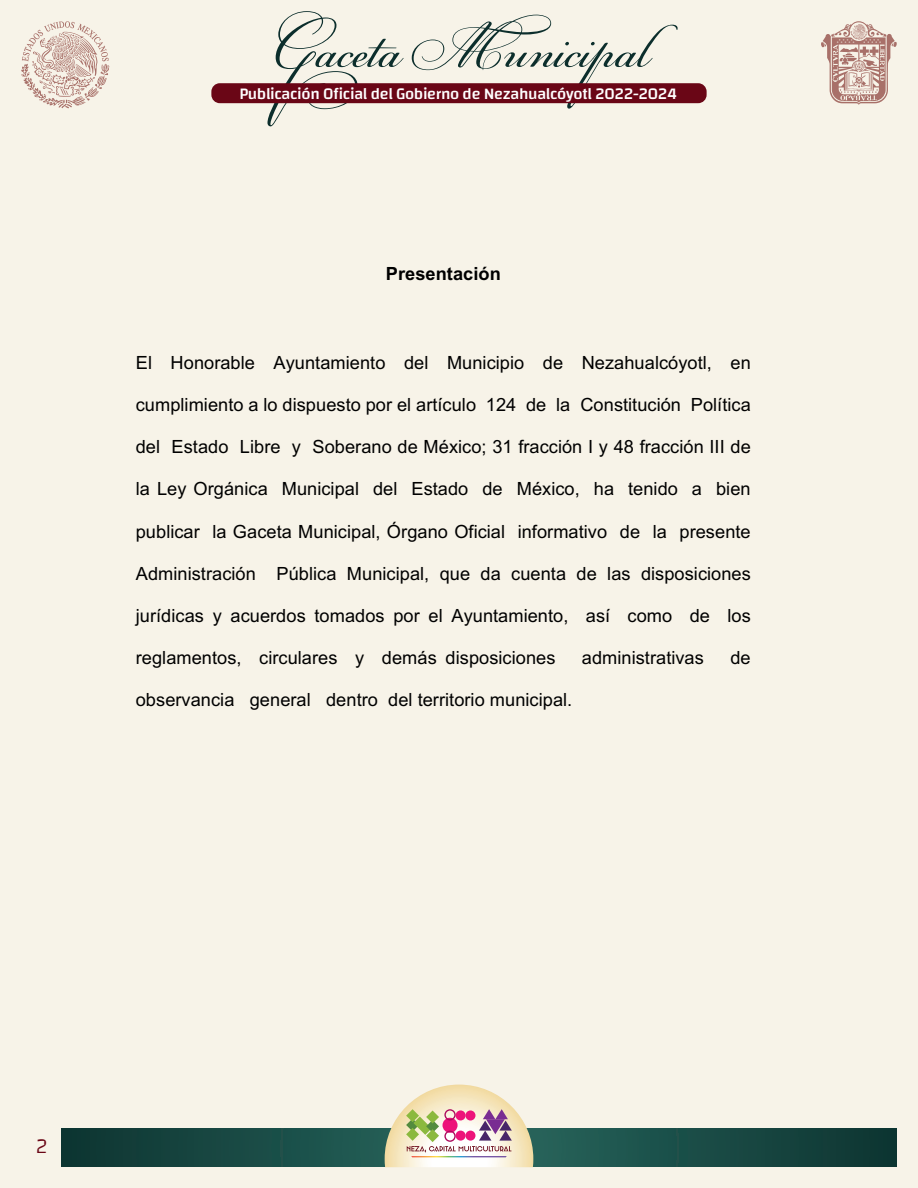
<style>
.page{position:relative;width:918px;height:1188px;background:#f7f3e8}
.page>*{position:absolute;margin:0;border:0;box-sizing:border-box;transform-origin:0 0}
.t1{font:71.1px "PF Champion Script Pro";color:#0c2e2c}
.t2{font:300 21px "Changa";color:#6a0616}
.t3{font:18.15px "Arial";letter-spacing:.005em;color:#000001}
.t4{font:700 18.15px "Arial";letter-spacing:.005em;color:#000001}
.t5{font:500 16.35px "Changa";letter-spacing:-.02em;color:#fff}
</style>
<div class="page">
<svg style="left:62px;top:1128px;width:835px;height:39px;background:#184943"></svg>
<svg style="left:385px;top:1085px;width:148px;height:82px"></svg>
<svg style="left:21px;top:21px;width:88px;height:87px"></svg>
<svg style="left:821px;top:21px;width:76px;height:84px"></svg>
<div style="left:211px;top:83px;width:496px;height:20px;background:#6a0616;border-radius:8px"></div>
<h1 class="t1" style="left:270px;top:1px;width:379px">Gaceta Municipal</h1>
<p class="t5" style="left:239px;top:84px;width:439px">Publicación Oficial del Gobierno de Nezahualcóyotl 2022-2024</p>
<p class="t4" style="left:386px;top:261px;width:116px">Presentación</p>
<p class="t3" style="left:136px;top:350px;width:617px">El Honorable Ayuntamiento del Municipio de Nezahualcóyotl, en</p>
<p class="t3" style="left:136px;top:392px;width:617px">cumplimiento a lo dispuesto por el artículo 124 de la Constitución Política</p>
<p class="t3" style="left:136px;top:434px;width:616px">del Estado Libre y Soberano de México; 31 fracción I y 48 fracción III de</p>
<p class="t3" style="left:136px;top:477px;width:616px">la Ley Orgánica Municipal del Estado de México, ha tenido a bien</p>
<p class="t3" style="left:136px;top:519px;width:616px">publicar la Gaceta Municipal, Órgano Oficial informativo de la presente</p>
<p class="t3" style="left:136px;top:561px;width:617px">Administración Pública Municipal, que da cuenta de las disposiciones</p>
<p class="t3" style="left:136px;top:603px;width:617px">jurídicas y acuerdos tomados por el Ayuntamiento, así como de los</p>
<p class="t3" style="left:136px;top:645px;width:421px">reglamentos, circulares y demás disposiciones</p>
<p class="t3" style="left:582px;top:645px;width:124px">administrativas</p>
<p class="t3" style="left:730px;top:645px;width:22px">de</p>
<p class="t3" style="left:136px;top:687px;width:438px">observancia general dentro del territorio municipal.</p>
<p class="t2" style="left:36px;top:1134px;width:13px">2</p>
</div>
